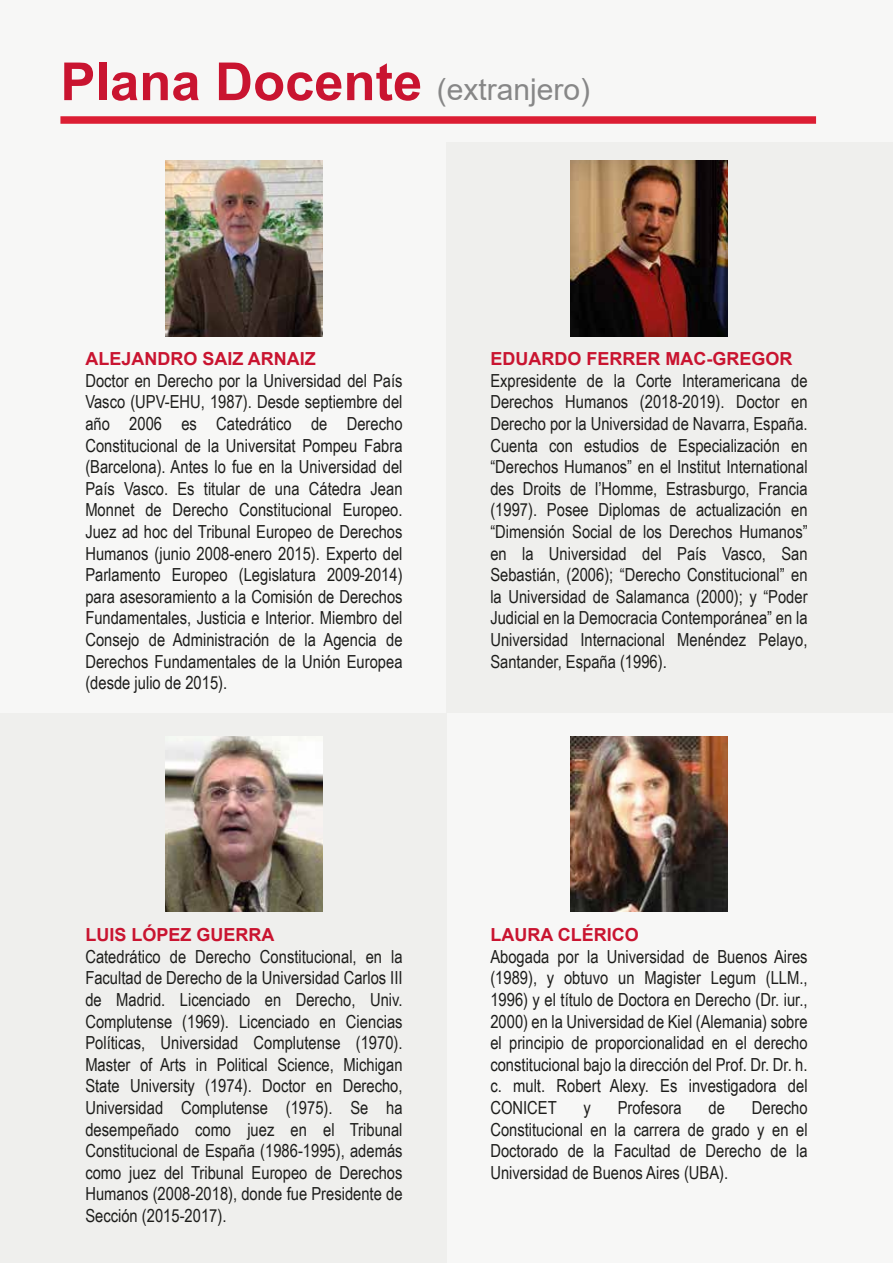
<style>
.page{position:relative;width:893px;height:1263px;background:#f7f7f6}
.page>*{position:absolute;margin:0;border:0;box-sizing:border-box;transform-origin:0 0}
.t1{font:700 52.5px "Arial";color:#c91430}
.t2{font:18px/21.6px "Arial Narrow";color:#1d1d1b;text-align:justify}
.t3{font:700 18px "Arial";color:#c91430}
.s1{font-weight:400;font-size:30px;color:#878787}
</style>
<div class="page">
<div style="left:446px;top:142px;width:447px;height:570px;background:#efefed"></div>
<div style="left:0;top:712px;width:446px;height:551px;background:#efefed"></div>
<div style="left:60px;top:116px;width:756px;height:8px;background:#dc1e33"></div>
<img style="left:166px;top:161px;width:156px;height:175px">
<img style="left:571px;top:161px;width:156px;height:175px">
<img style="left:166px;top:737px;width:156px;height:175px">
<img style="left:571px;top:737px;width:156px;height:175px">
<h1 class="t1" style="left:60px;top:45px;width:531px">Plana Docente <span class="s1">(extranjero)</span></h1>
<p class="t3" style="left:85px;top:346px;width:232px">ALEJANDRO SAIZ ARNAIZ</p>
<p class="t2" style="left:85px;top:369px;width:319px">Doctor en Derecho por la Universidad del País Vasco (UPV-EHU, 1987). Desde septiembre del año 2006 es Catedrático de Derecho Constitucional de la Universitat Pompeu Fabra (Barcelona). Antes lo fue en la Universidad del País Vasco. Es titular de una Cátedra Jean Monnet de Derecho Constitucional Europeo.<br>Juez ad hoc del Tribunal Europeo de Derechos Humanos (junio 2008-enero 2015). Experto del Parlamento Europeo (Legislatura 2009-2014) para asesoramiento a la Comisión de Derechos Fundamentales, Justicia e Interior. Miembro del Consejo de Administración de la Agencia de Derechos Fundamentales de la Unión Europea (desde julio de 2015).</p>
<p class="t3" style="left:490px;top:346px;width:303px">EDUARDO FERRER MAC-GREGOR</p>
<p class="t2" style="left:490px;top:369px;width:319px">Expresidente de la Corte Interamericana de Derechos Humanos (2018-2019). Doctor en Derecho por la Universidad de Navarra, España.<br>Cuenta con estudios de Especialización en “Derechos Humanos” en el Institut International des Droits de l’Homme, Estrasburgo, Francia (1997). Posee Diplomas de actualización en “Dimensión Social de los Derechos Humanos” en la Universidad del País Vasco, San Sebastián, (2006); “Derecho Constitucional” en la Universidad de Salamanca (2000); y “Poder Judicial en la Democracia Contemporánea” en la Universidad Internacional Menéndez Pelayo, Santander, España (1996).</p>
<p class="t3" style="left:85px;top:922px;width:191px">LUIS LÓPEZ GUERRA</p>
<p class="t2" style="left:85px;top:945px;width:319px">Catedrático de Derecho Constitucional, en la Facultad de Derecho de la Universidad Carlos III de Madrid. Licenciado en Derecho, Univ.<br>Complutense (1969). Licenciado en Ciencias Políticas, Universidad Complutense (1970).<br>Master of Arts in Political Science, Michigan State University (1974). Doctor en Derecho, Universidad Complutense (1975). Se ha desempeñado como juez en el Tribunal Constitucional de España (1986-1995), además como juez del Tribunal Europeo de Derechos Humanos (2008-2018), donde fue Presidente de Sección (2015-2017).</p>
<p class="t3" style="left:490px;top:922px;width:150px">LAURA CLÉRICO</p>
<p class="t2" style="left:490px;top:945px;width:319px">Abogada por la Universidad de Buenos Aires (1989), y obtuvo un Magister Legum (LLM., 1996) y el título de Doctora en Derecho (Dr. iur., 2000) en la Universidad de Kiel (Alemania) sobre el principio de proporcionalidad en el derecho constitucional bajo la dirección del Prof. Dr. Dr. h. c. mult. Robert Alexy. Es investigadora del CONICET</p>
<p class="t2" style="left:583px;top:1096px;width:9px">y</p>
<p class="t2" style="left:618px;top:1096px;width:65px">Profesora</p>
<p class="t2" style="left:708px;top:1096px;width:18px">de</p>
<p class="t2" style="left:490px;top:1096px;width:319px;text-indent:261px">Derecho Constitucional en la carrera de grado y en el Doctorado de la Facultad de Derecho de la Universidad de Buenos Aires (UBA).</p>
</div>
